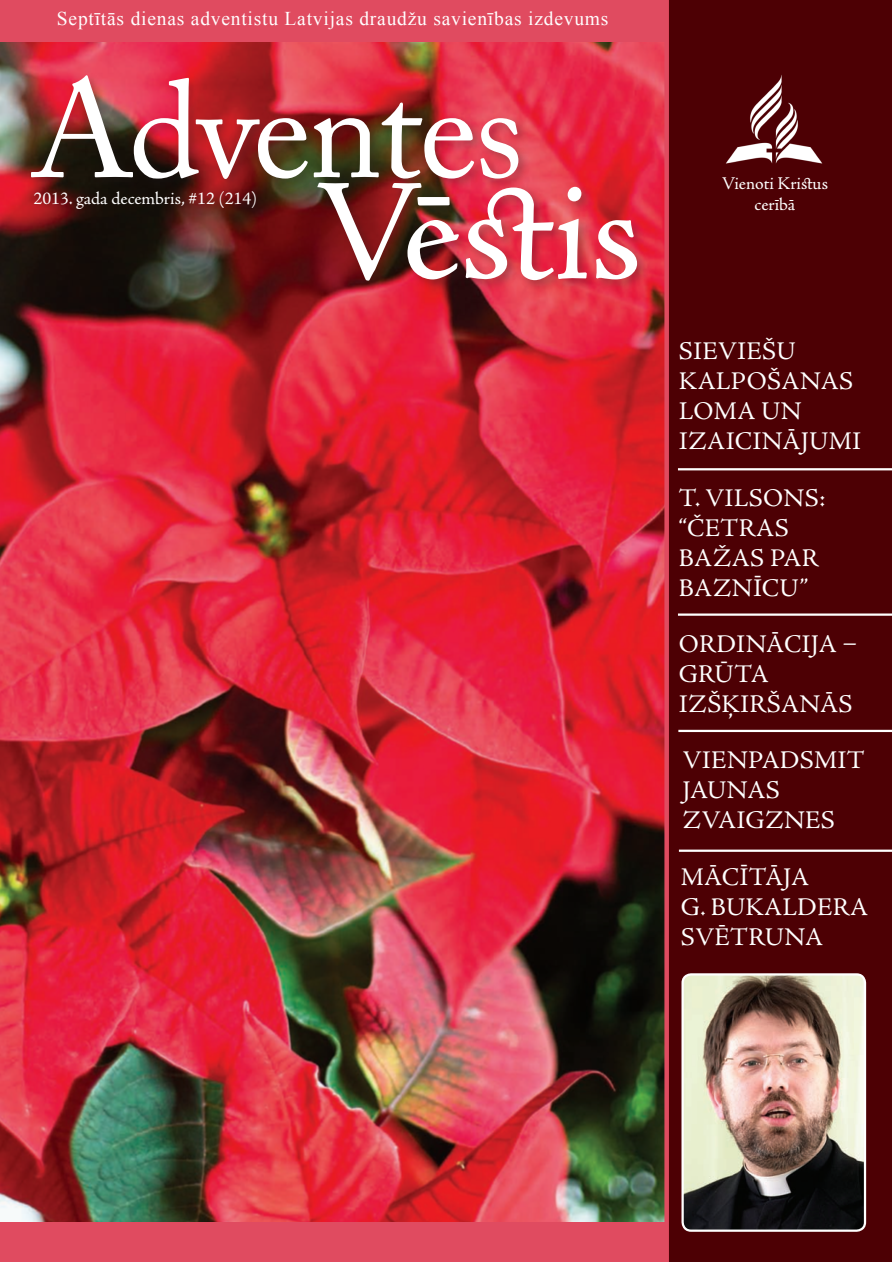
<style>
.page{position:relative;width:892px;height:1262px;background:#fff}
.page>*{position:absolute;margin:0;border:0;box-sizing:border-box;transform-origin:0 0}
.t1{font:25.5px/30px "Adobe Jenson Pro";letter-spacing:.015em;color:#fff}
.t2{font:19.5px "Times New Roman";letter-spacing:.04em;color:#fff}
.t3{font:18px/21.6px "Adobe Jenson Pro";color:#fff;text-align:center}
</style>
<div class="page">
<img style="left:0;top:42px;width:664px;height:1180px">
<div style="left:0;top:0;width:666px;height:42px;background:#e04b60"></div>
<div style="left:28px;top:72px;width:621px;height:221px;background:#231f20;opacity:.3"></div>
<img style="left:31px;top:75px;width:605px;height:205px">
<div style="left:0;top:1222px;width:680px;height:39px;background:#e04b60"></div>
<div style="left:666px;top:0;width:225px;height:1261px;background:#4d0004"></div>
<hr style="left:677px;top:468px;width:214px;height:2px;background:#fff">
<hr style="left:677px;top:613px;width:214px;height:2px;background:#fff">
<hr style="left:678px;top:729px;width:213px;height:3px;background:#fff">
<hr style="left:678px;top:849px;width:213px;height:2px;background:#fff">
<svg style="left:664px;top:0;width:4px;height:1261px;background:#d8475a"></svg>
<img style="left:682px;top:974px;width:182px;height:256px">
<div style="left:681px;top:973px;width:184px;height:258px;border:2px solid #fff;border-radius:9px"></div>
<img style="left:726px;top:75px;width:97px;height:89px">
<p class="t2" style="left:57px;top:6px;width:552px">Septītās dienas adventistu Latvijas draudžu savienības izdevums</p>
<p class="t3" style="left:34px;top:188px;width:225px">2013. GADA DECEMBRIS, #12 (214)</p>
<p class="t3" style="left:721px;top:172px;width:107px">VIENOTI KRISTUS<br>CERĪBĀ</p>
<p class="t1" style="left:678px;top:337px;width:183px">SIEVIEŠU<br>KALPOŠANAS<br>LOMA UN<br>IZAICINĀJUMI</p>
<p class="t1" style="left:678px;top:483px;width:148px">T. VILSONS: “ČET-RAS<br>BAŽAS PAR<br>BAZNĪCU”</p>
<p class="t1" style="left:678px;top:629px;width:180px">ORDINĀCIJA –<br>GRŪTA<br>IZŠĶIRŠANĀS</p>
<p class="t1" style="left:682px;top:745px;width:174px">VIENPADSMIT<br>JAUNAS<br>ZVAIGZNES</p>
<p class="t1" style="left:680px;top:862px;width:20px">MĀC</p>
<p class="t1" style="left:680px;top:862px;width:189px;text-indent:59px">ĪTĀJA<br>G. BUKALDERA<br>SVĒTRUNA</p>
</div>
